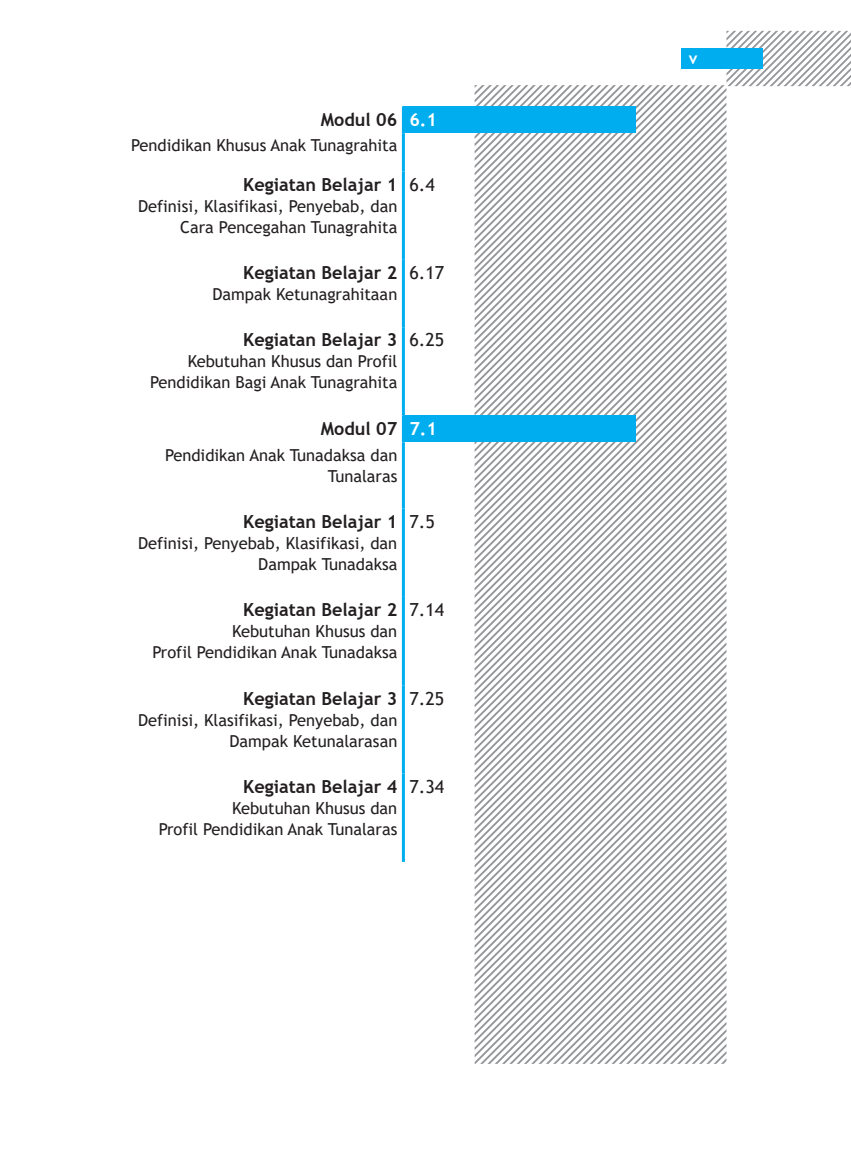
<style>
.page{position:relative;width:851px;height:1149px;background:#fff}
.page>*{position:absolute;margin:0;border:0;box-sizing:border-box;transform-origin:0 0}
.Daftar_Isi_OK{font:700 18px "Trebuchet MS";color:#231f20}
.t1{font:18px "Trebuchet MS";color:#231f20}
.t2{font:700 18px "Trebuchet MS";color:#fff}
.Daftar_Isi_OK-2{font:16.5px/21px "Trebuchet MS";color:#231f20;text-align:right}
.t3{font:700 16.5px "Trebuchet MS";color:#fff}
</style>
<div class="page">
<svg style="left:726px;top:31px;width:124px;height:55px"></svg>
<div style="left:680px;top:48px;width:82px;height:21px;background:#00aeef"></div>
<svg style="left:666px;top:85px;width:58px;height:250px"></svg>
<svg style="left:666px;top:85px;width:51px;height:243px"></svg>
<svg style="left:666px;top:85px;width:44px;height:235px"></svg>
<svg style="left:666px;top:85px;width:36px;height:228px"></svg>
<svg style="left:666px;top:85px;width:29px;height:221px"></svg>
<svg style="left:666px;top:85px;width:22px;height:213px"></svg>
<svg style="left:666px;top:85px;width:14px;height:206px"></svg>
<svg style="left:666px;top:85px;width:7px;height:199px"></svg>
<svg style="left:474px;top:85px;width:192px;height:401px"></svg>
<svg style="left:474px;top:486px;width:252px;height:40px"></svg>
<svg style="left:474px;top:526px;width:252px;height:537px"></svg>
<div style="left:403px;top:106px;width:232px;height:27px;background:#00aeef"></div>
<hr style="left:402px;top:106px;width:3px;height:27px;background:#00aeef">
<hr style="left:402px;top:133px;width:3px;height:38px;background:#00aeef">
<hr style="left:402px;top:171px;width:3px;height:89px;background:#00aeef">
<hr style="left:402px;top:260px;width:3px;height:67px;background:#00aeef">
<hr style="left:402px;top:327px;width:3px;height:88px;background:#00aeef">
<div style="left:403px;top:415px;width:232px;height:27px;background:#00aeef"></div>
<hr style="left:402px;top:415px;width:3px;height:27px;background:#00aeef">
<hr style="left:402px;top:442px;width:3px;height:66px;background:#00aeef">
<hr style="left:402px;top:508px;width:3px;height:88px;background:#00aeef">
<hr style="left:402px;top:596px;width:3px;height:89px;background:#00aeef">
<hr style="left:402px;top:685px;width:3px;height:88px;background:#00aeef">
<hr style="left:402px;top:773px;width:3px;height:88px;background:#00aeef">
<p class="Daftar_Isi_OK" style="left:321px;top:108px;width:78px">Modul 06</p>
<p class="t2" style="left:409px;top:108px;width:29px">6.1</p>
<p class="Daftar_Isi_OK-2" style="left:131px;top:135px;width:267px">Pendidikan Khusus Anak Tunagrahita</p>
<p class="Daftar_Isi_OK" style="left:243px;top:173px;width:156px">Kegiatan Belajar 1</p>
<p class="Daftar_Isi_OK-2" style="left:138px;top:195px;width:261px">Definisi, Klasifikasi, Penyebab, dan</p>
<p class="Daftar_Isi_OK-2" style="left:180px;top:216px;width:218px">Cara Pencegahan Tunagrahita</p>
<p class="t1" style="left:409px;top:173px;width:27px">6.4</p>
<p class="Daftar_Isi_OK" style="left:243px;top:261px;width:156px">Kegiatan Belajar 2</p>
<p class="Daftar_Isi_OK-2" style="left:212px;top:283px;width:186px">Dampak Ketunagrahitaan</p>
<p class="Daftar_Isi_OK" style="left:243px;top:329px;width:156px">Kegiatan Belajar 3</p>
<p class="Daftar_Isi_OK-2" style="left:150px;top:351px;width:249px">Kebutuhan Khusus dan Profil<br>Pendidikan Bagi Anak Tunagrahita</p>
<p class="t1" style="left:409px;top:261px;width:36px">6.17</p>
<p class="t1" style="left:409px;top:328px;width:36px">6.25</p>
<p class="Daftar_Isi_OK" style="left:321px;top:417px;width:78px">Modul 07</p>
<p class="t2" style="left:409px;top:417px;width:29px">7.1</p>
<p class="Daftar_Isi_OK-2" style="left:165px;top:444px;width:234px">Pendidikan Anak Tunadaksa dan<br>Tunalaras</p>
<p class="Daftar_Isi_OK" style="left:243px;top:510px;width:156px">Kegiatan Belajar 1</p>
<p class="Daftar_Isi_OK-2" style="left:138px;top:532px;width:261px">Definisi, Penyebab, Klasifikasi, dan<br>Dampak Tunadaksa</p>
<p class="t1" style="left:409px;top:510px;width:27px">7.5</p>
<p class="Daftar_Isi_OK" style="left:243px;top:598px;width:156px">Kegiatan Belajar 2</p>
<p class="Daftar_Isi_OK-2" style="left:232px;top:620px;width:167px">Kebutuhan Khusus dan</p>
<p class="Daftar_Isi_OK-2" style="left:152px;top:641px;width:246px">Profil Pendidikan Anak Tunadaksa</p>
<p class="Daftar_Isi_OK" style="left:243px;top:686px;width:156px">Kegiatan Belajar 3</p>
<p class="Daftar_Isi_OK-2" style="left:138px;top:708px;width:261px">Definisi, Klasifikasi, Penyebab, dan<br>Dampak Ketunalarasan</p>
<p class="Daftar_Isi_OK" style="left:243px;top:775px;width:156px">Kegiatan Belajar 4</p>
<p class="Daftar_Isi_OK-2" style="left:232px;top:797px;width:167px">Kebutuhan Khusus dan</p>
<p class="Daftar_Isi_OK-2" style="left:159px;top:818px;width:240px">Profil Pendidikan Anak Tunalaras</p>
<p class="t1" style="left:409px;top:598px;width:36px">7.14</p>
<p class="t1" style="left:409px;top:686px;width:36px">7.25</p>
<p class="t1" style="left:409px;top:774px;width:36px">7.34</p>
<p class="t3" style="left:688px;top:48px;width:10px">v</p>
</div>
